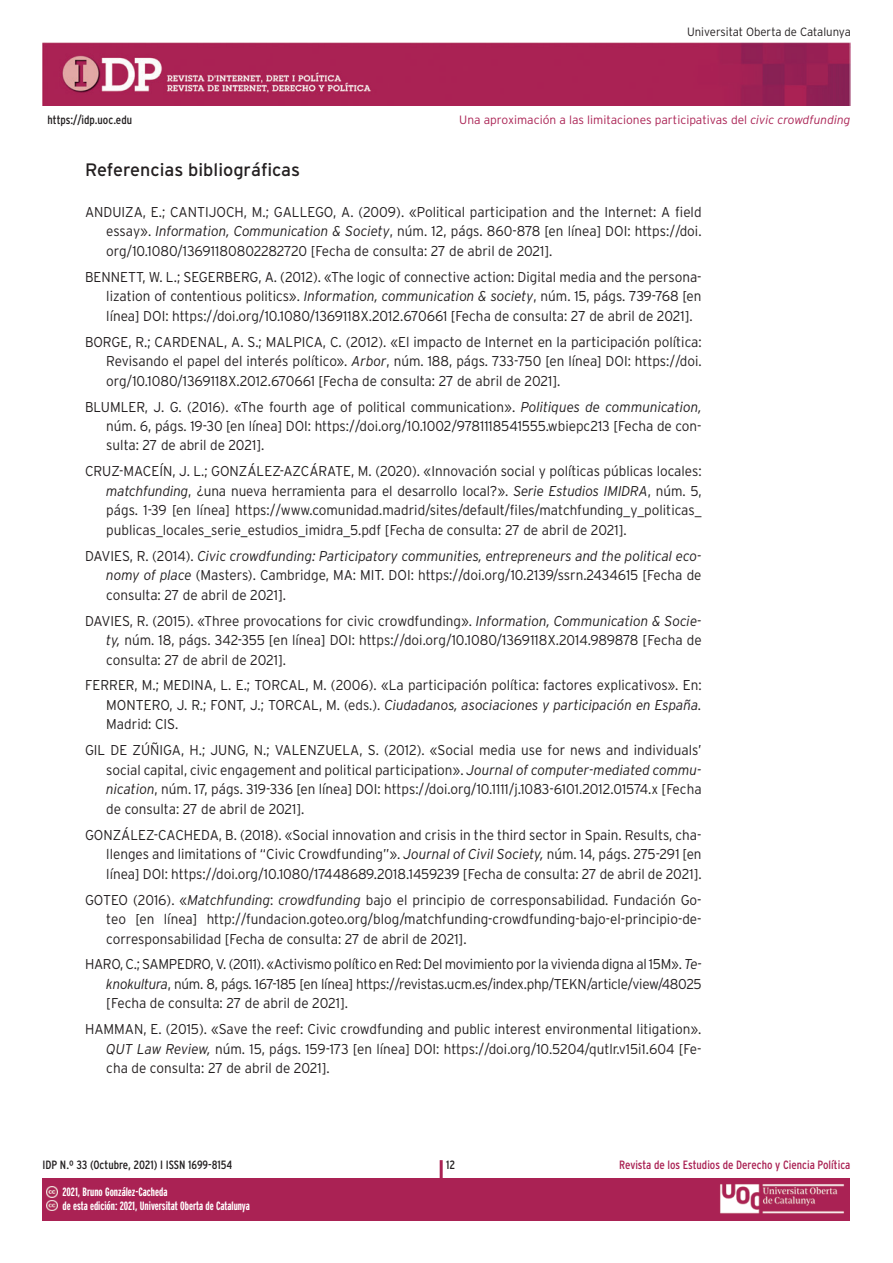
<style>
.page{position:relative;width:893px;height:1263px;background:#fff}
.page>*{position:absolute;margin:0;border:0;box-sizing:border-box;transform-origin:0 0}
.t1{font:18px "Interstate";color:#231f20}
.t2{font:300 14.25px/19.5px "Interstate";color:#231f20;text-align:justify;scale:.95 1}
.t3{font:700 extra-condensed 12px/13.5px "Interstate";color:#fff}
.t4{font:300 12px "Interstate";color:#aa2254}
.t5{font:condensed 12px "Interstate";color:#231f20}
.t6{font:condensed 12px "Interstate";color:#aa2254}
.t7{font:300 12px "Interstate";color:#231f20;scale:.95 1}
.s1{font-style:italic}
</style>
<div class="page">
<div style="left:43px;top:1178px;width:807px;height:42px;background:#aa2254"></div>
<hr style="left:440px;top:1160px;width:3px;height:44px;background:#aa2254">
<img style="left:43px;top:43px;width:807px;height:63px">
<svg style="left:47px;top:1186px;width:10px;height:25px"></svg>
<img style="left:720px;top:1184px;width:125px;height:30px">
<p class="t5" style="left:48px;top:113px;width:86px">https://idp.uoc.edu</p>
<p class="t7" style="left:687px;top:25px;width:174px">Universitat Oberta de Catalunya</p>
<p class="t4" style="left:459px;top:113px;width:393px">Una aproximación a las limitaciones participativas del <span class="s1">civic crowdfunding</span></p>
<p class="t1" style="left:85px;top:160px;width:217px">Referencias bibliográficas</p>
<p class="t2" style="left:106px;top:202px;width:628px;text-indent:-21px">ANDUIZA, E.; CANTIJOCH, M.; GALLEGO, A. (2009). «Political participation and the Internet: A field essay». <span class="s1">Information, Communication &amp; Society</span>, núm. 12, págs. 860-878 [en línea] DOI: https://doi. org/10.1080/13691180802282720 [Fecha de consulta: 27 de abril de 2021].</p>
<p class="t2" style="left:106px;top:267px;width:628px;text-indent:-21px">BENNETT, W. L.; SEGERBERG, A. (2012). «The logic of connective action: Digital media and the persona&shy;lization of contentious politics». <span class="s1">Information, communication &amp; society</span>, núm. 15, págs. 739-768 [en línea] DOI: https://doi.org/10.1080/1369118X.2012.670661 [Fecha de consulta: 27 de abril de 2021].</p>
<p class="t2" style="left:106px;top:332px;width:628px;text-indent:-21px">BORGE, R.; CARDENAL, A. S.; MALPICA, C. (2012). «El impacto de Internet en la participación política:<br>Revisando el papel del interés político». <span class="s1">Arbor</span>, núm. 188, págs. 733-750 [en línea] DOI: https://doi. org/10.1080/1369118X.2012.670661 [Fecha de consulta: 27 de abril de 2021].</p>
<p class="t2" style="left:106px;top:397px;width:628px;text-indent:-21px">BLUMLER, J. G. (2016). «The fourth age of political communication». <span class="s1">Politiques de communication, </span>núm. 6, págs. 19-30 [en línea] DOI: https://doi.org/10.1002/9781118541555.wbiepc213 [Fecha de con&shy;sulta: 27 de abril de 2021].</p>
<p class="t2" style="left:106px;top:461px;width:628px;text-indent:-21px">CRUZ-MACEÍN, J. L.; GONZÁLEZ-AZCÁRATE, M. (2020). «Innovación social y políticas públicas locales: <span class="s1">matchfunding</span>, ¿una nueva herramienta para el desarrollo local?». <span class="s1">Serie Estudios IMIDRA</span>, núm. 5, págs. 1-39 [en línea] https://www.comunidad.madrid/sites/default/files/matchfunding_y_politicas_ publicas_locales_serie_estudios_imidra_5.pdf [Fecha de consulta: 27 de abril de 2021].</p>
<p class="t2" style="left:106px;top:546px;width:628px;text-indent:-21px">DAVIES, R. (2014). <span class="s1">Civic crowdfunding: Participatory communities, entrepreneurs and the political eco&shy;nomy of place</span> (Masters). Cambridge, MA: MIT. DOI: https://doi.org/10.2139/ssrn.2434615 [Fecha de consulta: 27 de abril de 2021].</p>
<p class="t2" style="left:106px;top:611px;width:628px;text-indent:-21px">DAVIES, R. (2015). «Three provocations for civic crowdfunding». <span class="s1">Information, Communication &amp; Socie&shy;ty,</span> núm. 18, págs. 342-355 [en línea] DOI: https://doi.org/10.1080/1369118X.2014.989878 [Fecha de consulta: 27 de abril de 2021].</p>
<p class="t2" style="left:106px;top:676px;width:628px;text-indent:-21px">FERRER, M.; MEDINA, L. E.; TORCAL, M. (2006). «La participación política: factores explicativos». En:<br>MONTERO, J. R.; FONT, J.; TORCAL, M. (eds.). <span class="s1">Ciudadanos, asociaciones y participación en España.<br></span>Madrid: CIS.</p>
<p class="t2" style="left:106px;top:740px;width:628px;text-indent:-21px">GIL DE ZÚÑIGA, H.; JUNG, N.; VALENZUELA, S. (2012). «Social media use for news and individuals’ social capital, civic engagement and political participation». <span class="s1">Journal of computer-mediated commu&shy;nication</span>, núm. 17, págs. 319-336 [en línea] DOI: https://doi.org/10.1111/j.1083-6101.2012.01574.x [Fecha de consulta: 27 de abril de 2021].</p>
<p class="t2" style="left:106px;top:825px;width:628px;text-indent:-21px">GONZÁLEZ-CACHEDA, B. (2018). «Social innovation and crisis in the third sector in Spain. Results, cha&shy;llenges and limitations of “Civic Crowdfunding”». <span class="s1">Journal of Civil Society,</span> núm. 14, págs. 275-291 [en línea] DOI: https://doi.org/10.1080/17448689.2018.1459239 [Fecha de consulta: 27 de abril de 2021].</p>
<p class="t2" style="left:106px;top:890px;width:628px;text-indent:-21px">GOTEO (2016). «<span class="s1">Matchfunding</span>: <span class="s1">crowdfunding</span> bajo el principio de corresponsabilidad. Fundación Go&shy;teo [en línea] http://fundacion.goteo.org/blog/matchfunding-crowdfunding-bajo-el-principio-de&shy;corresponsabilidad [Fecha de consulta: 27 de abril de 2021].</p>
<p class="t2" style="left:106px;top:954px;width:628px;text-indent:-21px">HARO, C.; SAMPEDRO, V. (2011). «Activismo político en Red: Del movimiento por la vivienda digna al 15M». <span class="s1">Te&shy;knokultura</span>, núm. 8, págs. 167-185 [en línea] https://revistas.ucm.es/index.php/TEKN/article/view/48025 [Fecha de consulta: 27 de abril de 2021].</p>
<p class="t2" style="left:106px;top:1019px;width:628px;text-indent:-21px">HAMMAN, E. (2015). «Save the reef: Civic crowdfunding and public interest environmental litigation».<br><span class="s1">QUT Law Review,</span> núm. 15, págs. 159-173 [en línea] DOI: https://doi.org/10.5204/qutlr.v15i1.604 [Fe&shy;cha de consulta: 27 de abril de 2021].</p>
<p class="t5" style="left:43px;top:1158px;width:191px">IDP N.º 33 (Octubre, 2021) I ISSN 1699-8154</p>
<p class="t5" style="left:446px;top:1158px;width:10px">12</p>
<p class="t6" style="left:619px;top:1158px;width:233px">Revista de los Estudios de Derecho y Ciencia Política</p>
<p class="t3" style="left:63px;top:1185px;width:189px">2021, Bruno González-Cacheda<br>de esta edición: 2021, Universitat Oberta de Catalunya</p>
<p class="t3" style="left:59px;top:1185px;width:31px">Eloi Puig</p>
</div>
